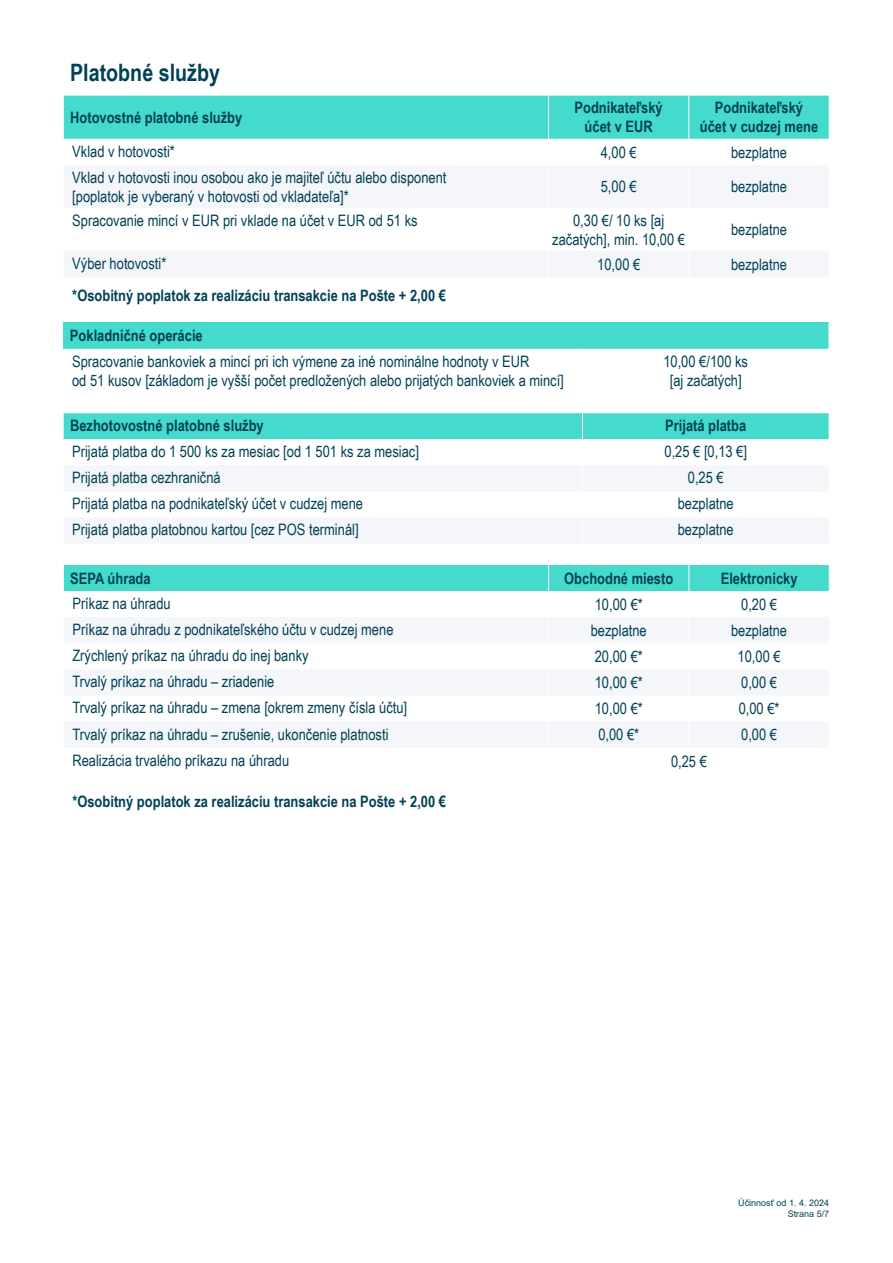
<style>
.page{position:relative;width:893px;height:1263px;background:#fff}
.page>*{position:absolute;margin:0;border:0;box-sizing:border-box;transform-origin:0 0}
.Nadpis{font:700 24px "Arial Narrow";color:#004155}
.Text_Tabulka{font:15.75px/18.9px "Arial Narrow";color:#004155}
.Text_Tabulka-2{font:700 15.75px/18.9px "Arial Narrow";color:#004155;text-align:center}
.t1{font:9px/10.8px "Arial";color:#004155;text-align:right}
.s1{color:#0e4254}
</style>
<div class="page">
<svg style="left:64px;top:95px;width:765px;height:1px"></svg>
<svg style="left:64px;top:165px;width:764px;height:112px;fill:#f4f6f9"></svg>
<hr style="left:548px;top:64px;width:1px;height:32px;background:#fff">
<hr style="left:688px;top:64px;width:1px;height:32px;background:#fff">
<div style="left:64px;top:96px;width:766px;height:43px;background:#45dbcc"></div>
<hr style="left:548px;top:165px;width:1px;height:43px;background:#fff">
<hr style="left:688px;top:165px;width:1px;height:43px;background:#fff">
<hr style="left:548px;top:208px;width:1px;height:43px;background:#fff">
<hr style="left:688px;top:208px;width:1px;height:43px;background:#fff">
<svg style="left:548px;top:251px;width:1px;height:26px"></svg>
<svg style="left:688px;top:251px;width:1px;height:26px"></svg>
<div style="left:64px;top:323px;width:765px;height:26px;background:#45dbcc"></div>
<svg style="left:64px;top:413px;width:765px;height:130px"></svg>
<svg style="left:64px;top:565px;width:766px;height:182px"></svg>
<p class="Nadpis" style="left:70px;top:55px;width:151px">Platobné služby</p>
<p class="Text_Tabulka-2" style="left:70px;top:107px;width:174px">Hotovostné platobné služby</p>
<p class="Text_Tabulka-2" style="left:575px;top:98px;width:90px">Podnikateľský účet v EUR</p>
<p class="Text_Tabulka-2" style="left:715px;top:98px;width:90px">Podnikateľský</p>
<p class="Text_Tabulka-2" style="left:700px;top:117px;width:120px">účet v cudzej mene</p>
<p class="Text_Tabulka" style="left:72px;top:141px;width:104px">Vklad v hotovosti*</p>
<p class="Text_Tabulka" style="left:601px;top:142px;width:37px">4,00 €</p>
<p class="Text_Tabulka" style="left:731px;top:142px;width:58px">bezplatne</p>
<p class="Text_Tabulka" style="left:72px;top:167px;width:376px">Vklad v hotovosti inou osobou ako je majiteľ účtu alebo disponent [poplatok je vyberaný v hotovosti od vkladateľa]*</p>
<p class="Text_Tabulka" style="left:601px;top:177px;width:37px">5,00 €</p>
<p class="Text_Tabulka" style="left:731px;top:177px;width:58px">bezplatne</p>
<p class="Text_Tabulka" style="left:72px;top:210px;width:347px">Spracovanie mincí v EUR pri vklade na účet v EUR od 51 ks</p>
<p class="Text_Tabulka" style="left:552px;top:210px;width:134px;text-align:center">0,30 €/ 10 ks [aj začatých], min. 10,00 €</p>
<p class="Text_Tabulka" style="left:731px;top:220px;width:58px">bezplatne</p>
<p class="Text_Tabulka" style="left:72px;top:253px;width:96px">Výber hotovosti*</p>
<p class="Text_Tabulka" style="left:597px;top:254px;width:45px">10,00 €</p>
<p class="Text_Tabulka" style="left:731px;top:254px;width:58px">bezplatne</p>
<p class="Text_Tabulka-2" style="left:72px;top:286px;width:375px">*Osobitný poplatok za realizáciu transakcie na Pošte + 2,00 €</p>
<p class="Text_Tabulka-2" style="left:70px;top:325px;width:134px">Pokladničné operácie</p>
<p class="Text_Tabulka" style="left:72px;top:351px;width:459px">Spracovanie bankoviek a mincí pri ich výmene za iné nominálne hodnoty v EUR</p>
<p class="Text_Tabulka" style="left:72px;top:370px;width:493px">od 51 kusov [základom je vyšší počet predložených alebo prijatých bankoviek a mincí]</p>
<p class="Text_Tabulka" style="left:663px;top:351px;width:86px">10,00 €/100 ks</p>
<p class="Text_Tabulka" style="left:670px;top:370px;width:73px">[aj začatých]</p>
<p class="Text_Tabulka-2" style="left:70px;top:415px;width:195px">Bezhotovostné platobné služby</p>
<p class="Text_Tabulka-2" style="left:665px;top:415px;width:83px">Prijatá platba</p>
<p class="Text_Tabulka" style="left:72px;top:442px;width:348px">Prijatá platba do 1 500 ks za mesiac [od 1 501 ks za mesiac]</p>
<p class="Text_Tabulka" style="left:664px;top:442px;width:84px">0,25 € [0,13 €]</p>
<p class="Text_Tabulka" style="left:72px;top:468px;width:150px">Prijatá platba cezhraničná</p>
<p class="Text_Tabulka" style="left:688px;top:468px;width:37px">0,25 €</p>
<p class="Text_Tabulka" style="left:72px;top:494px;width:292px">Prijatá platba na podnikateľský účet v cudzej mene</p>
<p class="Text_Tabulka" style="left:678px;top:494px;width:58px">bezplatne</p>
<p class="Text_Tabulka" style="left:72px;top:520px;width:288px">Prijatá platba platobnou kartou [cez POS terminál]</p>
<p class="Text_Tabulka" style="left:678px;top:520px;width:58px">bezplatne</p>
<p class="Text_Tabulka-2" style="left:70px;top:568px;width:82px">SEPA úhrada</p>
<p class="Text_Tabulka-2" style="left:564px;top:568px;width:111px">Obchodné miesto</p>
<p class="Text_Tabulka-2" style="left:721px;top:568px;width:78px">Elektronicky</p>
<p class="Text_Tabulka" style="left:72px;top:593px;width:100px">Príkaz na úhradu</p>
<p class="Text_Tabulka" style="left:595px;top:594px;width:50px">10,00 €*</p>
<p class="Text_Tabulka" style="left:741px;top:594px;width:37px">0,20 €</p>
<p class="Text_Tabulka" style="left:72px;top:619px;width:323px">Príkaz na úhradu z podnikateľského účtu v cudzej mene</p>
<p class="Text_Tabulka" style="left:591px;top:620px;width:58px">bezplatne</p>
<p class="Text_Tabulka" style="left:731px;top:620px;width:58px">bezplatne</p>
<p class="Text_Tabulka" style="left:72px;top:646px;width:238px">Zrýchlený príkaz na úhradu do inej banky</p>
<p class="Text_Tabulka" style="left:595px;top:646px;width:50px">20,00 €*</p>
<p class="Text_Tabulka" style="left:738px;top:646px;width:45px">10,00 €</p>
<p class="Text_Tabulka" style="left:72px;top:672px;width:203px">Trvalý príkaz na úhradu – zriadenie</p>
<p class="Text_Tabulka" style="left:595px;top:673px;width:50px">10,00 €*</p>
<p class="Text_Tabulka" style="left:741px;top:673px;width:37px">0,00 €</p>
<p class="Text_Tabulka" style="left:72px;top:698px;width:336px">Trvalý príkaz na úhradu – zmena [okrem zmeny čísla účtu]</p>
<p class="Text_Tabulka" style="left:595px;top:699px;width:50px">10,00 €*</p>
<p class="Text_Tabulka" style="left:739px;top:699px;width:42px">0,00 €*</p>
<p class="Text_Tabulka" style="left:72px;top:724px;width:318px">Trvalý príkaz na úhradu – zrušenie, ukončenie platnosti</p>
<p class="Text_Tabulka" style="left:598px;top:725px;width:42px">0,00 €*</p>
<p class="Text_Tabulka" style="left:741px;top:725px;width:37px">0,00 €</p>
<p class="Text_Tabulka" style="left:72px;top:750px;width:218px">Realizácia trvalého príkazu na úhradu</p>
<p class="Text_Tabulka" style="left:671px;top:751px;width:37px">0,25 €</p>
<p class="Text_Tabulka-2" style="left:72px;top:791px;width:375px">*Osobitný poplatok za realizáciu transakcie na Pošte + 2,00 €</p>
<p class="t1" style="left:738px;top:1197px;width:92px">Účinnosť od 1. 4. 2024<br>Strana <span class="s1">5/</span><span class="s1">7</span></p>
</div>
